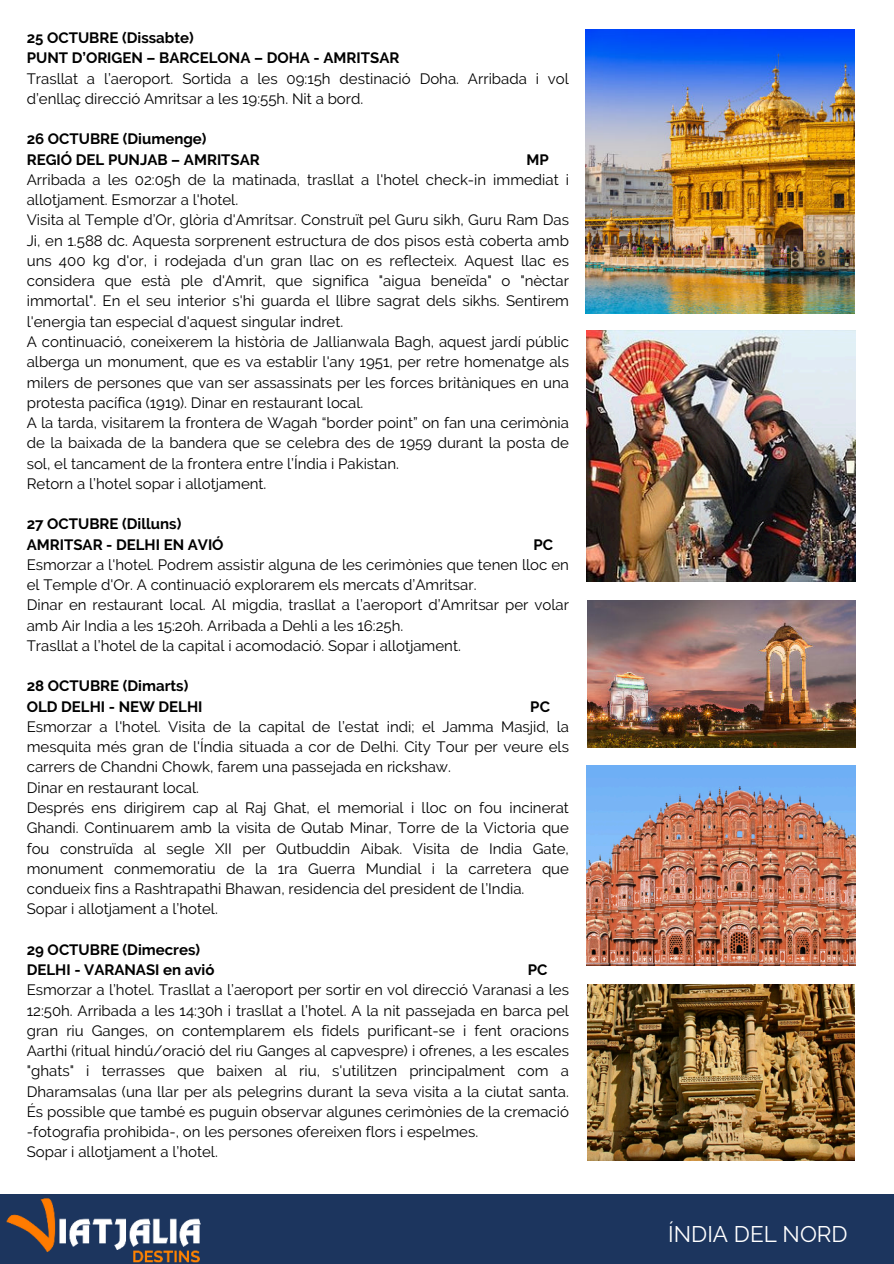
<style>
.page{position:relative;width:894px;height:1264px;background:#fff}
.page>*{position:absolute;margin:0;border:0;box-sizing:border-box;transform-origin:0 0}
.t1{font:22.5px "Raleway";color:#fff}
.t2{font:15px/20.2px "Raleway";color:#000}
.t3{font:700 15px/20.2px "Raleway";color:#000}
</style>
<div class="page">
<img style="left:585px;top:30px;width:269px;height:283px">
<img style="left:586px;top:765px;width:269px;height:201px">
<div style="left:0;top:1193px;width:893px;height:70px;background:#1c355e"></div>
<img style="left:0;top:1193px;width:222px;height:70px">
<img style="left:586px;top:331px;width:269px;height:250px">
<img style="left:587px;top:600px;width:268px;height:147px">
<img style="left:587px;top:984px;width:267px;height:176px">
<p class="t3" style="left:27px;top:28px;width:374px">25 OCTUBRE (Dissabte)<br>PUNT D’ORIGEN – BARCELONA – DOHA - AMRITSAR</p>
<p class="t2" style="left:27px;top:68px;width:543px">Trasllat a l’aeroport. Sortida a les 09:15h destinació Doha. Arribada i vol d’enllaç direcció Amritsar a les 19:55h. Nit a bord.</p>
<p class="t3" style="left:27px;top:129px;width:234px">26 OCTUBRE (Diumenge)<br>REGIÓ DEL PUNJAB – AMRITSAR</p>
<p class="t3" style="left:526px;top:149px;width:24px">MP</p>
<p class="t2" style="left:27px;top:169px;width:543px">Arribada a les 02:05h de la matinada, trasllat a l'hotel check-in immediat i allotjament. Esmorzar a l'hotel.<br>Visita al Temple d’Or, glòria d'Amrítsar. Construït pel Guru sikh, Guru Ram Das Ji, en 1.588 dc. Aquesta sorprenent estructura de dos pisos està coberta amb uns 400 kg d'or, i rodejada d'un gran llac on es reflecteix. Aquest llac es considera que està ple d'Amrit, que significa "aigua beneïda" o "nèctar immortal". En el seu interior s'hi guarda el llibre sagrat dels sikhs. Sentirem l'energia tan especial d'aquest singular indret.<br>A continuació, coneixerem la història de Jallianwala Bagh, aquest jardí públic alberga un monument, que es va establir l'any 1951, per retre homenatge als milers de persones que van ser assassinats per les forces britàniques en una protesta pacífica (1919). Dinar en restaurant local.<br>A la tarda, visitarem la frontera de Wagah “border point” on fan una cerimònia de la baixada de la bandera que se celebra des de 1959 durant la posta de sol, el tancament de la frontera entre l’Índia i Pakistan.<br>Retorn a l’hotel sopar i allotjament.</p>
<p class="t3" style="left:27px;top:514px;width:198px">27 OCTUBRE (Dilluns)<br>AMRITSAR - DELHI EN AVIÓ</p>
<p class="t3" style="left:533px;top:534px;width:21px">PC</p>
<p class="t2" style="left:27px;top:554px;width:543px">Esmorzar a l'hotel. Podrem assistir alguna de les cerimònies que tenen lloc en el Temple d'Or. A continuació explorarem els mercats d’Amritsar.<br>Dinar en restaurant local. Al migdia, trasllat a l’aeroport d’Amritsar per volar amb Air India a les 15:20h. Arribada a Dehli a les 16:25h.<br>Trasllat a l’hotel de la capital i acomodació. Sopar i allotjament.</p>
<p class="t3" style="left:27px;top:676px;width:177px">28 OCTUBRE (Dimarts)<br>OLD DELHI - NEW DELHI</p>
<p class="t3" style="left:530px;top:696px;width:21px">PC</p>
<p class="t2" style="left:27px;top:716px;width:543px">Esmorzar a l'hotel. Visita de la capital de l’estat indi; el Jamma Masjid, la mesquita més gran de l'Índia situada a cor de Delhi. City Tour per veure els carrers de Chandni Chowk, farem una passejada en rickshaw.<br>Dinar en restaurant local.<br>Després ens dirigirem cap al Raj Ghat, el memorial i lloc on fou incinerat Ghandi. Continuarem amb la visita de Qutab Minar, Torre de la Victoria que fou construïda al segle XII per Qutbuddin Aibak. Visita de India Gate, monument conmemoratiu de la 1ra Guerra Mundial i la carretera que condueix fins a Rashtrapathi Bhawan, residencia del president de l’India.<br>Sopar i allotjament a l’hotel.</p>
<p class="t3" style="left:27px;top:939px;width:189px">29 OCTUBRE (Dimecres)<br>DELHI - VARANASI en avió</p>
<p class="t3" style="left:528px;top:959px;width:21px">PC</p>
<p class="t2" style="left:27px;top:979px;width:543px">Esmorzar a l’hotel. Trasllat a l’aeroport per sortir en vol direcció Varanasi a les 12:50h. Arribada a les 14:30h i trasllat a l’hotel. A la nit passejada en barca pel gran riu Ganges, on contemplarem els fidels purificant-se i fent oracions Aarthi (ritual hindú/oració del riu Ganges al capvespre) i ofrenes, a les escales "ghats" i terrasses que baixen al riu, s'utilitzen principalment com a Dharamsalas (una llar per als pelegrins durant la seva visita a la ciutat santa.<br>És possible que també es puguin observar algunes cerimònies de la cremació -fotografia prohibida-, o n les persones ofereixen flors i espelmes.<br>Sopar i allotjament a l’hotel.</p>
<h1 class="t1" style="left:668px;top:1221px;width:181px">ÍNDIA DEL NORD</h1>
</div>
